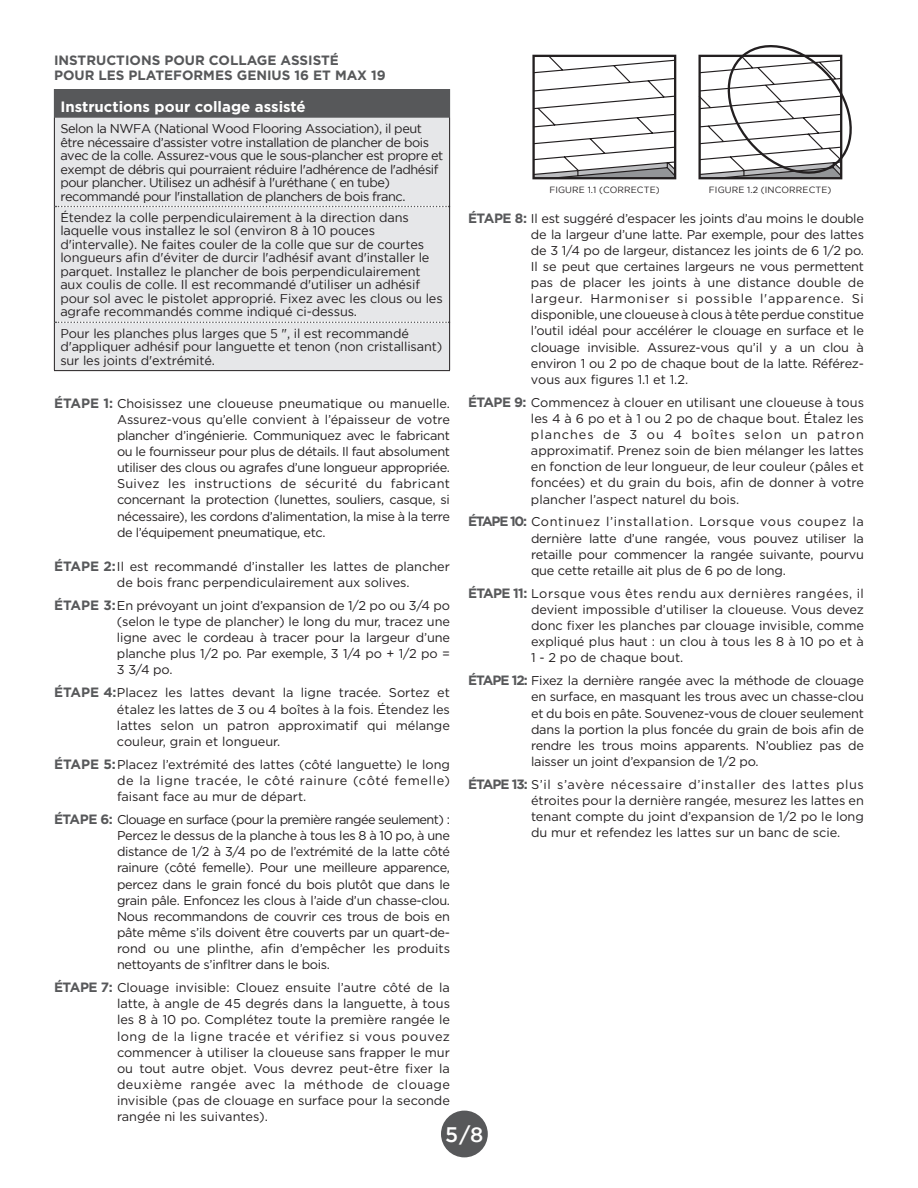
<style>
.page{position:relative;width:918px;height:1188px;background:#fff}
.page>*{position:absolute;margin:0;border:0;box-sizing:border-box;transform-origin:0 0}
.t1{font:500 21px "Gotham";color:#fff}
.t2{font:700 15px "Gotham";color:#fff}
.t3{font:700 13.5px/15px "Gotham";color:#57585a}
.t4{font:12.75px/16.2px "Gotham";color:#231f20;text-align:justify}
.t5{font:12.75px/13.5px "Gotham";letter-spacing:-.01em;color:#231f20}
.t6{font:12.75px/13.5px "Gotham";letter-spacing:-.035em;color:#231f20}
.t7{font:9px "Gotham";letter-spacing:.015em;color:#231f20}
.s1{font-weight:700;font-size:13.5px;color:#57585a}
</style>
<div class="page">
<div style="left:441px;top:1111px;width:47px;height:46px;background:#57585a;border-radius:50%"></div>
<div style="left:54px;top:89px;width:396px;height:29px;background:#57585a"></div>
<div style="left:55px;top:118px;width:394px;height:252px;background:#e6e7e9"></div>
<svg style="left:56px;top:206px;width:393px;height:1px"></svg>
<svg style="left:56px;top:322px;width:393px;height:1px"></svg>
<hr style="left:54px;top:370px;width:396px;height:1px;background:#231f20">
<hr style="left:54px;top:118px;width:1px;height:89px;background:#231f20">
<hr style="left:449px;top:118px;width:1px;height:89px;background:#231f20">
<hr style="left:54px;top:207px;width:1px;height:115px;background:#231f20">
<hr style="left:449px;top:207px;width:1px;height:115px;background:#231f20">
<hr style="left:54px;top:322px;width:1px;height:48px;background:#231f20">
<hr style="left:449px;top:322px;width:1px;height:48px;background:#231f20">
<svg style="left:532px;top:55px;width:145px;height:125px"></svg>
<svg style="left:698px;top:45px;width:154px;height:135px"></svg>
<p class="t3" style="left:54px;top:52px;width:333px">INSTRUCTIONS POUR COLLAGE ASSISTÉ<br>POUR LES PLATEFORMES GENIUS 16 ET MAX 19</p>
<p class="t2" style="left:60px;top:96px;width:247px">Instructions pour collage assisté</p>
<p class="t6" style="left:60px;top:122px;width:385px">Selon la NWFA (National Wood Flooring Association), il peut être nécessaire d’assister votre installation de plancher de bois avec de la colle. Assurez-vous que le sous-plancher est propre et exempt de débris qui pourraient réduire l'adhérence de l'adhésif pour plancher. Utilisez un adhésif à l'uréthane ( en tube) recommandé pour l'installation de planchers de bois franc.</p>
<p class="t5" style="left:60px;top:210px;width:384px">Étendez la colle perpendiculairement à la direction dans laquelle vous installez le sol (environ 8 à 10 pouces d'intervalle). Ne faites couler de la colle que sur de courtes longueurs afin d'éviter de durcir l'adhésif avant d'installer le parquet. Installez le plancher de bois perpendiculairement aux coulis de colle. Il est recommandé d'utiliser un adhésif pour sol avec le pistolet approprié. Fixez avec les clous ou les agrafe recommandés comme indiqué ci-dessus.</p>
<p class="t5" style="left:60px;top:326px;width:384px">Pour les planches plus larges que 5 ", il est recommandé d'appliquer adhésif pour languette et tenon (non cristallisant) sur les joints d'extrémité.</p>
<p class="t4" style="left:117px;top:395px;width:335px;text-indent:-63px"><span class="s1">ÉTAPE 1:</span> Choisissez une cloueuse pneumatique ou manuelle.<br>Assurez-vous qu’elle convient à l’épaisseur de votre plancher d’ingénierie. Communiquez avec le fabricant ou le fournisseur pour plus de détails. Il faut absolument utiliser des clous ou agrafes d’une longueur appropriée.<br>Suivez les instructions de sécurité du fabricant concernant la protection (lunettes, souliers, casque, si nécessaire), les cordons d’alimentation, la mise à la terre de l’équipement pneumatique, etc.</p>
<p class="t4" style="left:117px;top:558px;width:335px;text-indent:-63px"><span class="s1">ÉTAPE 2:</span>Il est recommandé d’installer les lattes de plancher de bois franc perpendiculairement aux solives.</p>
<p class="t4" style="left:117px;top:597px;width:335px;text-indent:-63px"><span class="s1">ÉTAPE 3:</span>En prévoyant un joint d’expansion de 1/2 po ou 3/4 po (selon le type de plancher) le long du mur, tracez une ligne avec le cordeau à tracer pour la largeur d’une planche plus 1/2 po. Par exemple, 3 1/4 po + 1/2 po = 3 3/4 po.</p>
<p class="t4" style="left:117px;top:685px;width:335px;text-indent:-63px"><span class="s1">ÉTAPE 4:</span>Placez les lattes devant la ligne tracée. Sortez et étalez les lattes de 3 ou 4 boîtes à la fois. Étendez les lattes selon un patron approximatif qui mélange couleur, grain et longueur.</p>
<p class="t4" style="left:117px;top:756px;width:335px;text-indent:-63px"><span class="s1">ÉTAPE 5:</span>Placez l’extrémité des lattes (côté languette) le long de la ligne tracée, le côté rainure (côté femelle) faisant face au mur de départ.</p>
<p class="t4" style="left:117px;top:811px;width:335px;text-indent:-63px"><span class="s1">ÉTAPE 6:</span> Clouage en surface (pour la première rangée seulement) :<br>Percez le dessus de la planche à tous les 8 à 10 po, à une distance de 1/2 à 3/4 po de l’extrémité de la latte côté rainure (côté femelle). Pour une meilleure apparence, percez dans le grain foncé du bois plutôt que dans le grain pâle. Enfoncez les clous à l’aide d’un chasse-clou.<br>Nous recommandons de couvrir ces trous de bois en pâte même s’ils doivent être couverts par un quart-de&shy;rond ou une plinthe, afin d’empêcher les produits nettoyants de s’infltrer dans le bois.</p>
<p class="t4" style="left:117px;top:979px;width:335px;text-indent:-63px"><span class="s1">ÉTAPE 7:</span> Clouage invisible: Clouez ensuite l’autre côté de la latte, à angle de 45 degrés dans la languette, à tous les 8 à 10 po. Complétez toute la première rangée le long de la ligne tracée et vérifiez si vous pouvez commencer à utiliser la cloueuse sans frapper le mur ou tout autre objet. Vous devrez peut-être fixer la deuxième rangée avec la méthode de clouage invisible (pas de clouage en surface pour la seconde rangée ni les suivantes).</p>
<p class="t7" style="left:549px;top:185px;width:112px">FIGURE 1.1 (CORRECTE)</p>
<p class="t7" style="left:709px;top:185px;width:124px">FIGURE 1.2 (INCORRECTE)</p>
<p class="t4" style="left:531px;top:210px;width:335px;text-indent:-63px"><span class="s1">ÉTAPE 8:</span> Il est suggéré d’espacer les joints d’au moins le double de la largeur d’une latte. Par exemple, pour des lattes de 3 1/4 po de largeur, distancez les joints de 6 1/2 po.<br>Il se peut que certaines largeurs ne vous permettent pas de placer les joints à une distance double de largeur. Harmoniser si possible l'apparence. Si disponible, une cloueuse à clous à tête perdue constitue l’outil idéal pour accélérer le clouage en surface et le clouage invisible. Assurez-vous qu’il y a un clou à environ 1 ou 2 po de chaque bout de la latte. Référez&shy;vous aux figures 1.1 et 1.2.</p>
<p class="t4" style="left:531px;top:394px;width:335px;text-indent:-63px"><span class="s1">ÉTAPE 9:</span> Commencez à clouer en utilisant une cloueuse à tous les 4 à 6 po et à 1 ou 2 po de chaque bout. Étalez les planches de 3 ou 4 boîtes selon un patron approximatif. Prenez soin de bien mélanger les lattes en fonction de leur longueur, de leur couleur (pâles et foncées) et du grain du bois, afin de donner à votre plancher l’aspect naturel du bois.</p>
<p class="t4" style="left:531px;top:514px;width:335px;text-indent:-63px"><span class="s1">ÉTAPE 10:</span> Continuez l’installation. Lorsque vous coupez la dernière latte d’une rangée, vous pouvez utiliser la retaille pour commencer la rangée suivante, pourvu que cette retaille ait plus de 6 po de long.</p>
<p class="t4" style="left:531px;top:585px;width:335px;text-indent:-63px"><span class="s1">ÉTAPE 11:</span> Lorsque vous êtes rendu aux dernières rangées, il devient impossible d’utiliser la cloueuse. Vous devez donc fixer les planches par clouage invisible, comme expliqué plus haut : un clou à tous les 8 à 10 po et à 1 - 2 po de chaque bout.</p>
<p class="t4" style="left:531px;top:672px;width:335px;text-indent:-63px"><span class="s1">ÉTAPE 12:</span> Fixez la dernière rangée avec la méthode de clouage en surface, en masquant les trous avec un chasse-clou et du bois en pâte. Souvenez-vous de clouer seulement dans la portion la plus foncée du grain de bois afin de rendre les trous moins apparents. N’oubliez pas de laisser un joint d’expansion de 1/2 po.</p>
<p class="t4" style="left:531px;top:776px;width:335px;text-indent:-63px"><span class="s1">ÉTAPE 13:</span> S’il s’avère nécessaire d’installer des lattes plus étroites pour la dernière rangée, mesurez les lattes en tenant compte du joint d’expansion de 1/2 po le long du mur et refendez les lattes sur un banc de scie.</p>
<h1 class="t1" style="left:445px;top:1122px;width:40px">5/8</h1>
</div>
